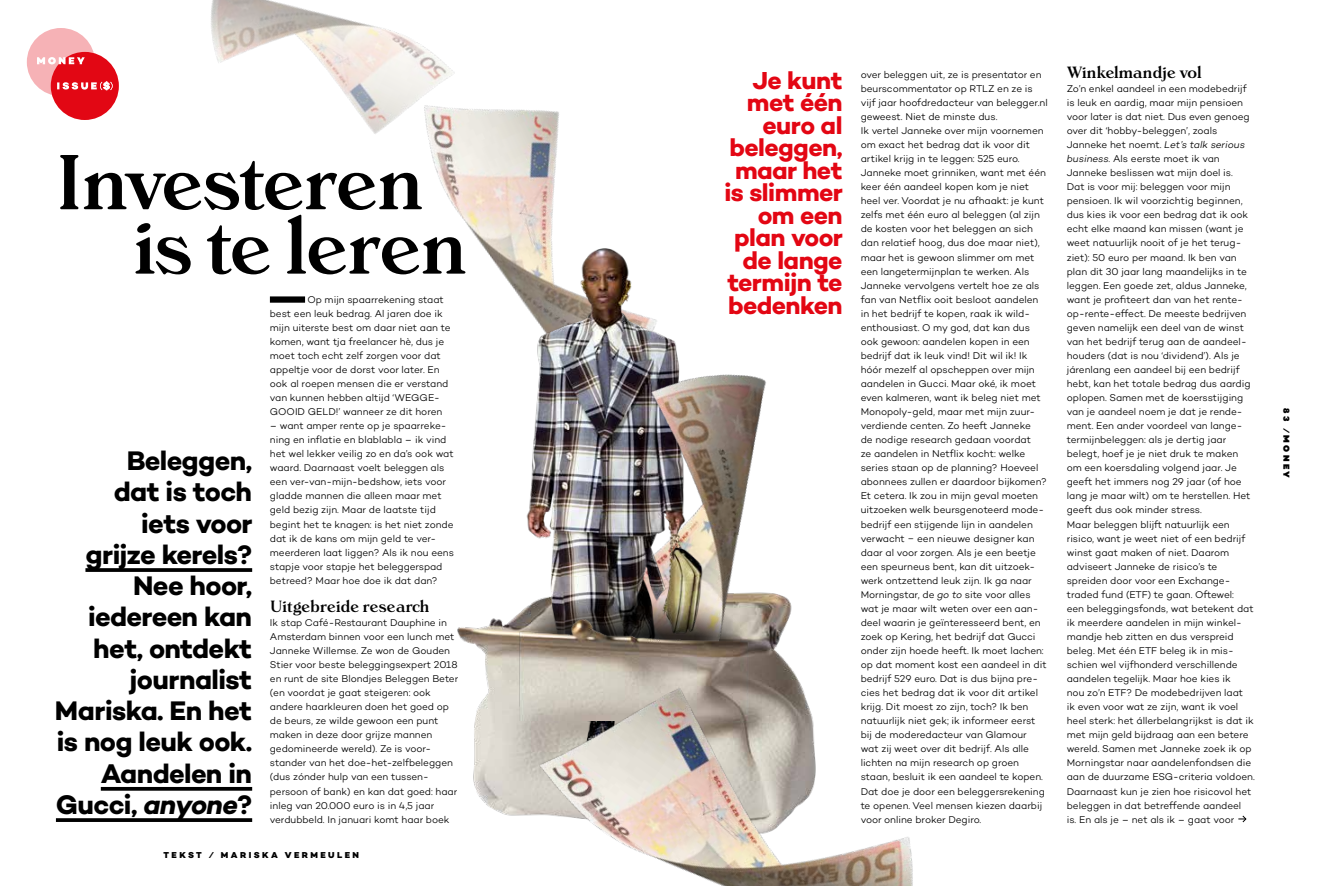
<style>
.page{position:relative;width:1319px;height:886px;background:#fff}
.page>*{position:absolute;margin:0;border:0;box-sizing:border-box;transform-origin:0 0}
.t1{font:77.5px/64.4px "Aureata";letter-spacing:-.02em;color:#000}
.t2{font:700 27.38px/31.2px "Campton";letter-spacing:-.025em;color:#000;text-align:right}
.t3{font:700 25px/22.5px "Campton";letter-spacing:-.025em;color:#e30613;text-align:right}
.t4{font:16.25px "Aureata";color:#000}
.t5{font:300 10px/14px "Campton";letter-spacing:-.005em;color:#000}
.t6{font:800 8.75px "Campton";letter-spacing:.28em;color:#000}
.t7{font:900 8.75px "Campton";letter-spacing:.28em;color:#000}
.s1{font-style:italic}
.s2{font-weight:900}
</style>
<div class="page">
<img style="left:457px;top:618px;width:40px;height:193px">
<img style="left:438px;top:109px;width:121px;height:172px">
<img style="left:211px;top:0;width:267px;height:175px">
<img style="left:508px;top:231px;width:124px;height:268px">
<img style="left:596px;top:307px;width:170px;height:192px">
<img style="left:496px;top:499px;width:296px;height:221px">
<img style="left:497px;top:610px;width:416px;height:276px">
<svg style="left:85px;top:568px;width:167px;height:4px"></svg>
<svg style="left:101px;top:787px;width:151px;height:4px"></svg>
<svg style="left:56px;top:818px;width:196px;height:4px"></svg>
<div style="left:270px;top:296px;width:35px;height:7px;background:#000"></div>
<svg style="left:1238px;top:815px;width:8px;height:8px"></svg>
<svg style="left:27px;top:28px;width:92px;height:92px"></svg>
<h1 class="t1" style="left:134px;top:152px;width:335px;text-indent:-79px">Investeren is te leren</h1>
<p class="t5" style="left:270px;top:292px;width:182px;text-indent:37px">Op mijn spaarrekening staat best een leuk bedrag. Al jaren doe ik mijn uiterste best om daar niet aan te komen, want tja freelancer hè, dus je moet toch echt zelf zorgen voor dat appeltje voor de dorst voor later. En ook al roepen mensen die er verstand van kunnen hebben altijd ‘WEGGE-GOOID GELD!’ wanneer ze dit horen</p>
<p class="t5" style="left:270px;top:419px;width:185px">– want amper rente op je spaarreke&shy;ning en inflatie en blablabla – ik vind het wel lekker veilig zo en da’s ook wat waard. Daarnaast voelt beleggen als een ver-van-mijn-bedshow, iets voor gladde mannen die alleen maar met geld bezig zijn. Maar de laatste tijd begint het te knagen: is het niet zonde dat ik de kans om mijn geld te ver&shy;meerderen laat liggen? Als ik nou eens stapje voor stapje het beleggerspad betreed? Maar hoe doe ik dat dan?</p>
<h3 class="t4" style="left:270px;top:596px;width:161px">Uitgebreide research</h3>
<p class="t5" style="left:270px;top:615px;width:190px">Ik stap Café-Restaurant Dauphine in Amsterdam binnen voor een lunch met Janneke Willemse. Ze won de Gouden Stier voor beste beleggingsexpert 2018 en runt de site Blondjes Beleggen Beter (en voordat je gaat steigeren: ook andere haarkleuren doen het goed op de beurs, ze wilde gewoon een punt maken in deze door grijze mannen gedomineerde wereld). Ze is voor&shy;stander van het doe-het-zelfbeleggen (dus zónder hulp van een tussen&shy;persoon of bank) en kan dat goed: haar inleg van 20.000 euro is in 4,5 jaar verdubbeld. In januari komt haar boek</p>
<h2 class="t2" style="left:55px;top:445px;width:199px">Beleggen,<br>dat is toch<br>iets voor<br>grijze kerels?<br>Nee hoor, iedereen kan het, ontdekt journalist<br>Mariska. En het is nog leuk ook.<br>Aandelen in<br>Gucci, <span class="s1">anyone</span>?</h2>
<p class="t6" style="left:163px;top:849px;width:197px">TEKST <span class="s2">⁄</span> MARISKA VERMEULEN</p>
<h3 class="t3" style="left:724px;top:69px;width:120px">Je kunt met één euro al beleggen, maar het is slimmer om een plan voor de lange termijn te bedenken</h3>
<p class="t5" style="left:860px;top:67px;width:188px">over beleggen uit, ze is presentator en beurscommentator op RTLZ en ze is vijf jaar hoofdredacteur van belegger.nl geweest. Niet de minste dus.<br>Ik vertel Janneke over mijn voornemen om exact het bedrag dat ik voor dit artikel krijg in te leggen: 525 euro.<br>Janneke moet grinniken, want met één keer één aandeel kopen kom je niet heel ver. Voordat je nu afhaakt: je kunt zelfs met één euro al beleggen (al zijn de kosten voor het beleggen an sich dan relatief hoog, dus doe maar niet), maar het is gewoon slimmer om met een langetermijnplan te werken. Als Janneke vervolgens vertelt hoe ze als fan van Netflix ooit besloot aandelen in het bedrijf te kopen, raak ik wild&shy;enthousiast. O my god, dat kan dus ook gewoon: aandelen kopen in een bedrijf dat ik leuk vind! Dit wil ik! Ik hóór mezelf al opscheppen over mijn aandelen in Gucci. Maar oké, ik moet even kalmeren, want ik beleg niet met Monopoly-geld, maar met mijn zuur&shy;verdiende centen. Zo heeft Janneke<br>de nodige research gedaan voordat<br>ze aandelen in Netflix kocht: welke series staan op de planning? Hoeveel abonnees zullen er daardoor bijkomen?<br>Et cetera. Ik zou in mijn geval moeten uitzoeken welk beursgenoteerd mode&shy;bedrijf een stijgende lijn in aandelen verwacht − een nieuwe designer kan daar al voor zorgen. Als je een beetje een speurneus bent, kan dit uitzoek&shy;werk ontzettend leuk zijn. Ik ga naar Morningstar, de <span class="s1">go to</span> site voor alles wat je maar wilt weten over een aan&shy;deel waarin je geïnteresseerd bent, en zoek op Kering, het bedrijf dat Gucci onder zijn hoede heeft. Ik moet lachen: op dat moment kost een aandeel in dit bedrijf 529 euro. Dat is dus bijna pre&shy;cies het bedrag dat ik voor dit artikel krijg. Dit moest zo zijn, toch? Ik ben natuurlijk niet gek; ik informeer eerst bij de moderedacteur van Glamour<br>wat zij weet over dit bedrijf. Als alle lichten na mijn research op groen staan, besluit ik een aandeel te kopen.<br>Dat doe je door een beleggersrekening te openen. Veel mensen kiezen daarbij voor online broker Degiro.</p>
<h3 class="t4" style="left:1066px;top:63px;width:137px">Winkelmandje vol</h3>
<p class="t5" style="left:1066px;top:81px;width:189px">Zo’n enkel aandeel in een modebedrijf is leuk en aardig, maar mijn pensioen voor later is dat niet. Dus even genoeg over dit ‘hobby-beleggen’, zoals Janneke het noemt. <span class="s1">Let’s talk serious business.</span> Als eerste moet ik van Janneke beslissen wat mijn doel is.<br>Dat is voor mij: beleggen voor mijn pensioen. Ik wil voorzichtig beginnen, dus kies ik voor een bedrag dat ik ook echt elke maand kan missen (want je weet natuurlijk nooit of je het terug&shy;ziet): 50 euro per maand. Ik ben van plan dit 30 jaar lang maandelijks in te leggen. Een goede zet, aldus Janneke, want je profiteert dan van het rente&shy;op-rente-effect. De meeste bedrijven geven namelijk een deel van de winst van het bedrijf terug aan de aandeel&shy;houders (dat is nou ‘dividend’). Als je járenlang een aandeel bij een bedrijf hebt, kan het totale bedrag dus aardig oplopen. Samen met de koersstijging van je aandeel noem je dat je rende&shy;ment. Een ander voordeel van lange&shy;termijnbeleggen: als je dertig jaar belegt, hoef je je niet druk te maken om een koersdaling volgend jaar. Je geeft het immers nog 29 jaar (of hoe lang je maar wilt) om te herstellen. Het geeft dus ook minder stress.<br>Maar beleggen blijft natuurlijk een risico, want je weet niet of een bedrijf winst gaat maken of niet. Daarom adviseert Janneke de risico’s te spreiden door voor een Exchange&shy;traded fund (ETF) te gaan. Oftewel:<br>een beleggingsfonds, wat betekent dat ik meerdere aandelen in mijn winkel&shy;mandje heb zitten en dus verspreid beleg. Met één ETF beleg ik in mis&shy;schien wel vijfhonderd verschillende aandelen tegelijk. Maar hoe kies ik<br>nou zo’n ETF? De modebedrijven laat<br>ik even voor wat ze zijn, want ik voel heel sterk: het állerbelangrijkst is dat ik met mijn geld bijdraag aan een betere wereld. Samen met Janneke zoek ik op Morningstar naar aandelenfondsen die aan de duurzame ESG-criteria voldoen.<br>Daarnaast kun je zien hoe risicovol het beleggen in dat betreffende aandeel<br>is. En als je – net als ik – gaat voor</p>
<p class="t7" style="left:1291px;top:408px;width:72px;rotate:90deg">83 ⁄MONEY</p>
</div>
